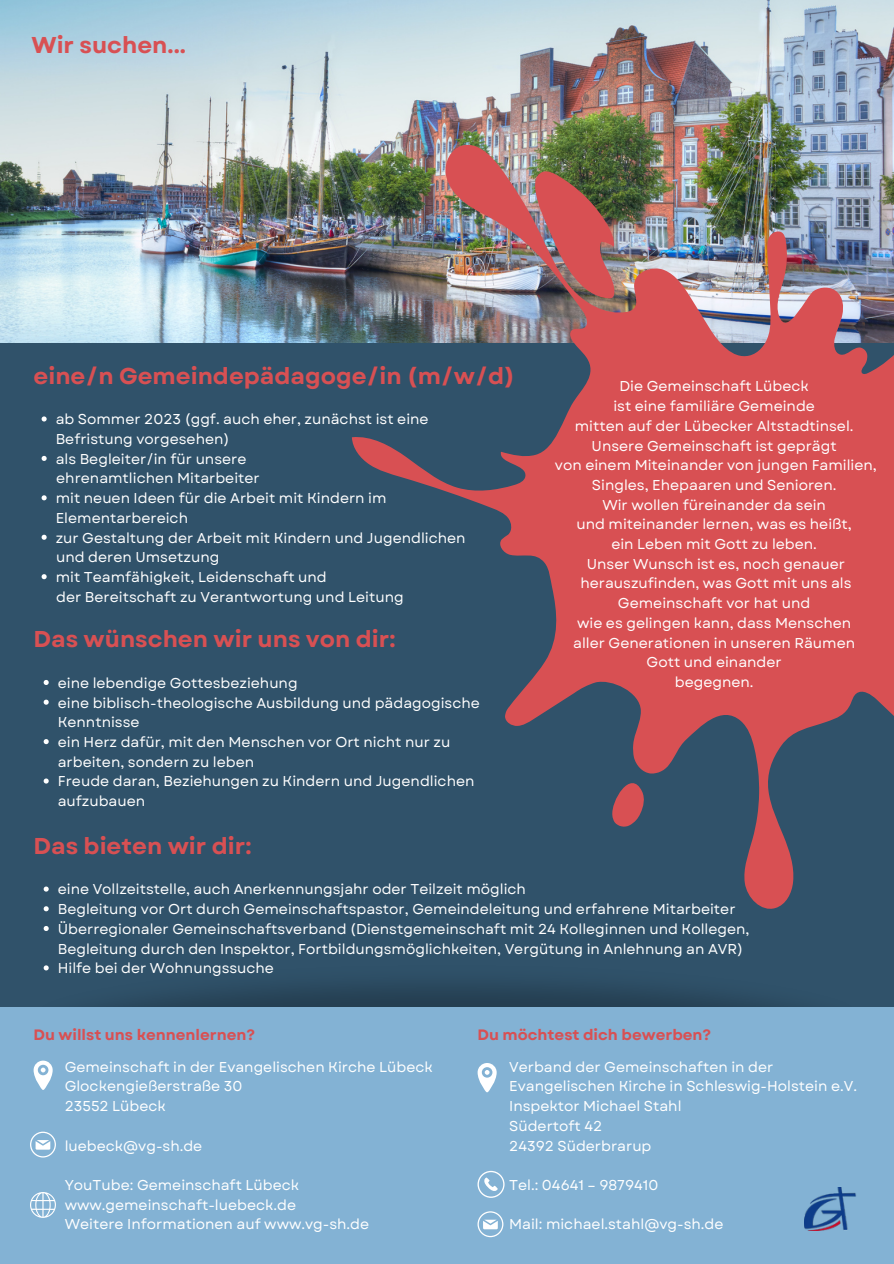
<style>
.page{position:relative;width:894px;height:1264px;background:#fff}
.page>*{position:absolute;margin:0;border:0;box-sizing:border-box;transform-origin:0 0}
.t1{font:700 22.95px "Garet";color:#d85053}
.t2{font:700 15px "Garet";color:#d85053}
.t3{font:14.25px/19.6px "Garet";color:#fff}
</style>
<div class="page">
<div style="left:0;top:0;width:893px;height:1263px;background:#30526a"></div>
<img style="left:43px;top:927px;width:738px;height:80px">
<div style="left:0;top:1007px;width:893px;height:256px;background:#83b2d4"></div>
<img style="left:0;top:0;width:893px;height:342px">
<img style="left:352px;top:142px;width:541px;height:767px">
<svg style="left:610px;top:767px;width:35px;height:59px"></svg>
<img style="left:521px;top:171px;width:95px;height:127px">
<svg style="left:34px;top:1060px;width:19px;height:29px"></svg>
<svg style="left:30px;top:1131px;width:26px;height:26px"></svg>
<svg style="left:30px;top:1192px;width:26px;height:25px"></svg>
<svg style="left:477px;top:1211px;width:26px;height:26px"></svg>
<svg style="left:477px;top:1170px;width:27px;height:27px"></svg>
<svg style="left:477px;top:1063px;width:19px;height:29px"></svg>
<img style="left:804px;top:1187px;width:52px;height:43px">
<svg style="left:42px;top:416px;width:5px;height:5px"></svg>
<svg style="left:42px;top:456px;width:5px;height:5px"></svg>
<svg style="left:42px;top:495px;width:5px;height:5px"></svg>
<svg style="left:42px;top:534px;width:5px;height:6px"></svg>
<svg style="left:42px;top:574px;width:5px;height:5px"></svg>
<svg style="left:44px;top:680px;width:5px;height:5px"></svg>
<svg style="left:44px;top:699px;width:5px;height:5px"></svg>
<svg style="left:44px;top:739px;width:5px;height:5px"></svg>
<svg style="left:44px;top:778px;width:5px;height:5px"></svg>
<svg style="left:44px;top:886px;width:5px;height:5px"></svg>
<svg style="left:44px;top:906px;width:5px;height:5px"></svg>
<svg style="left:44px;top:926px;width:5px;height:5px"></svg>
<svg style="left:44px;top:965px;width:5px;height:5px"></svg>
<h1 class="t1" style="left:31px;top:29px;width:156px">Wir suchen...</h1>
<h1 class="t1" style="left:33px;top:359px;width:482px">eine/n Gemeindepädagoge/in (m/w/d)</h1>
<p class="t3" style="left:555px;top:376px;width:323px;text-align:center">Die Gemeinschaft Lübeck<br>ist eine familiäre Gemeinde<br>mitten auf der Lübecker Altstadtinsel.<br>Unsere Gemeinschaft ist geprägt<br>von einem Miteinander von jungen Familien,<br>Singles, Ehepaaren und Senioren.<br>Wir wollen füreinander da sein<br>und miteinander lernen, was es heißt,<br>ein Leben mit Gott zu leben.<br>Unser Wunsch ist es, noch genauer herauszufinden, was Gott mit uns als<br>Gemeinschaft vor hat und<br>wie es gelingen kann, dass Menschen<br>aller Generationen in unseren Räumen<br>Gott und einander<br>begegnen.</p>
<p class="t3" style="left:56px;top:409px;width:374px">ab Sommer 2023 (ggf. auch eher, zunächst ist eine<br>Befristung vorgesehen)<br>als Begleiter/in für unsere</p>
<p class="t3" style="left:56px;top:488px;width:411px">mit neuen Ideen für die Arbeit mit Kindern im<br>Elementarbereich<br>zur Gestaltung der Arbeit mit Kindern und Jugendlichen</p>
<p class="t3" style="left:56px;top:567px;width:272px">mit Teamfähigkeit, Leidenschaft und</p>
<p class="t3" style="left:56px;top:468px;width:205px">ehrenamtlichen Mitarbeiter</p>
<p class="t3" style="left:56px;top:547px;width:164px">und deren Umsetzung</p>
<p class="t3" style="left:56px;top:587px;width:349px">der Bereitschaft zu Verantwortung und Leitung</p>
<h1 class="t1" style="left:33px;top:622px;width:363px">Das wünschen wir uns von dir:</h1>
<p class="t3" style="left:58px;top:673px;width:423px">eine lebendige Gottesbeziehung<br>eine biblisch-theologische Ausbildung und pädagogische Kenntnisse<br>ein Herz dafür, mit den Menschen vor Ort nicht nur zu arbeiten, sondern zu leben<br>Freude daran, Beziehungen zu Kindern und Jugendlichen aufzubauen</p>
<h1 class="t1" style="left:33px;top:829px;width:219px">Das bieten wir dir:</h1>
<p class="t3" style="left:58px;top:879px;width:693px">eine Vollzeitstelle, auch Anerkennungsjahr oder Teilzeit möglich<br>Begleitung vor Ort durch Gemeinschaftspastor, Gemeindeleitung und erfahrene Mitarbeiter Überregionaler Gemeinschaftsverband (Dienstgemeinschaft mit 24 Kolleginnen und Kollegen, Begleitung durch den Inspektor, Fortbildungsmöglichkeiten, Vergütung in Anlehnung an AVR)<br>Hilfe bei der Wohnungssuche</p>
<p class="t2" style="left:33px;top:1024px;width:223px">Du willst uns kennenlernen?</p>
<p class="t2" style="left:477px;top:1024px;width:235px">Du möchtest dich bewerben?</p>
<p class="t3" style="left:65px;top:1056px;width:369px">Gemeinschaft in der Evangelischen Kirche Lübeck<br>Glockengießerstraße 30<br>23552 Lübeck</p>
<p class="t3" style="left:65px;top:1135px;width:139px">luebeck@vg-sh.de</p>
<p class="t3" style="left:65px;top:1175px;width:306px">YouTube: Gemeinschaft Lübeck www.gemeinschaft-luebeck.de<br>Weitere Informationen auf www.vg-sh.de</p>
<p class="t3" style="left:509px;top:1056px;width:349px">Verband der Gemeinschaften in der<br>Evangelischen Kirche in Schleswig-Holstein e.V.<br>Inspektor Michael Stahl<br>Südertoft 42<br>24392 Süderbrarup</p>
<p class="t3" style="left:509px;top:1175px;width:151px">Tel.: 04641 – 9879410</p>
<p class="t3" style="left:509px;top:1214px;width:216px">Mail: michael.stahl@vg-sh.de</p>
</div>
